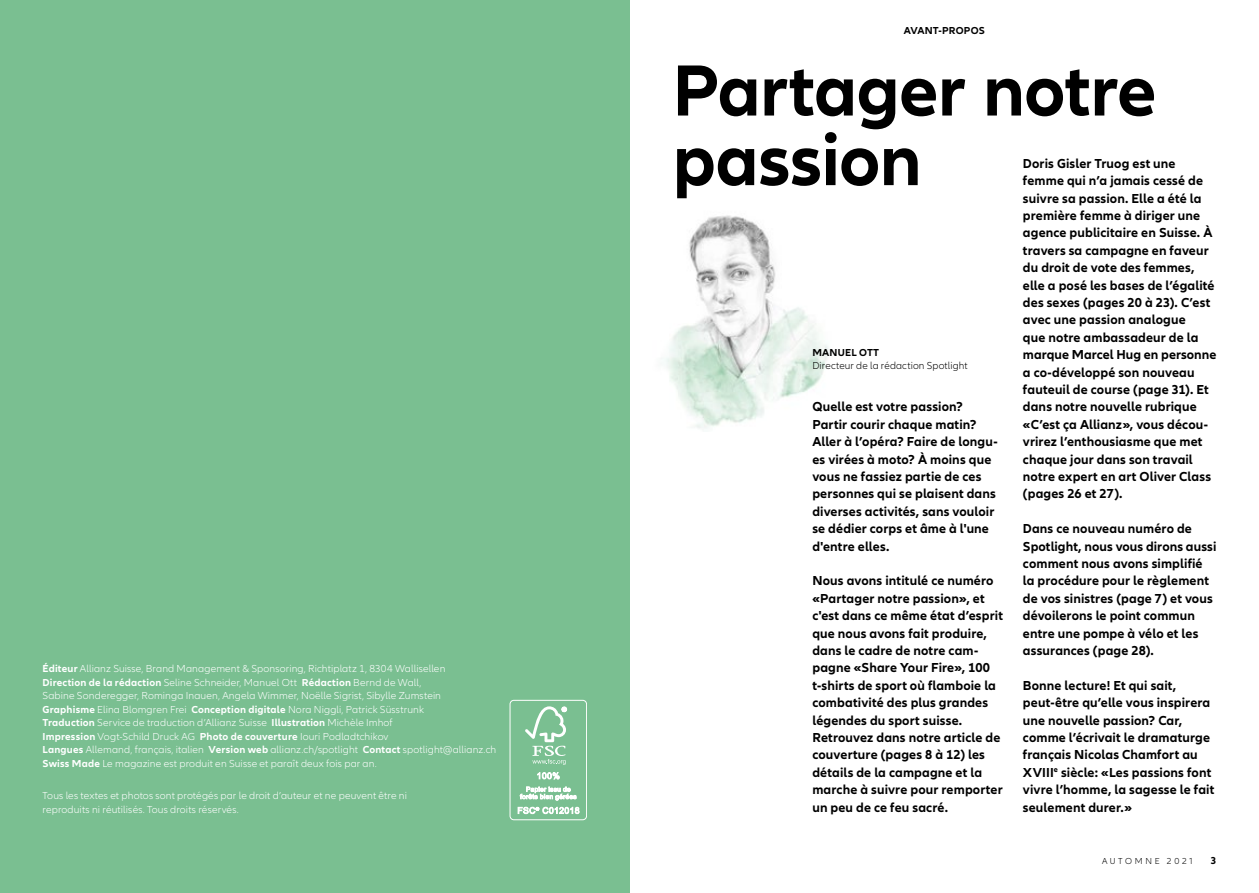
<style>
.page{position:relative;width:1259px;height:893px;background:#fff}
.page>*{position:absolute;margin:0;border:0;box-sizing:border-box;transform-origin:0 0}
.t1{font:700 75px/69.6px "Allianz Neo";letter-spacing:-.01em;color:#000}
.t2{font:700 13.5px/17.4px "Allianz Neo";letter-spacing:.01em;color:#000}
.t3{font:300 10.5px/13.5px "Allianz Neo";letter-spacing:.01em;color:#fff}
.t4{font:300 10.5px "Allianz Neo";letter-spacing:.01em;color:#000}
.t5{font:700 10.5px "Allianz Neo";letter-spacing:.02em;color:#000}
.t6{font:300 9px "Allianz Neo";letter-spacing:.3em;color:#000}
.s1{font-weight:700}
</style>
<div class="page">
<div style="left:0;top:0;width:629px;height:893px;background:#7abf91"></div>
<div style="left:509px;top:700px;width:78px;height:120px;border:1px solid #fff;border-radius:4px"></div>
<svg style="left:525px;top:706px;width:42px;height:59px"></svg>
<svg style="left:537px;top:772px;width:22px;height:7px"></svg>
<svg style="left:520px;top:787px;width:56px;height:13px"></svg>
<svg style="left:518px;top:807px;width:61px;height:7px"></svg>
<img style="left:665px;top:215px;width:164px;height:214px">
<p class="t3" style="left:43px;top:662px;width:455px"><span class="s1">Éditeur</span> Allianz Suisse, Brand Management &amp; Sponsoring, Richtiplatz 1, 8304 Wallisellen<br><span class="s1">Direction de la rédaction</span> Seline Schneider, Manuel Ott <span class="s1">Rédaction</span> Bernd de Wall,<br>Sabine Sonderegger, Rominga Inauen, Angela Wimmer, Noëlle Sigrist, Sibylle Zumstein<br><span class="s1">Graphisme</span> Elina Blomgren Frei <span class="s1">Conception digitale</span> Nora Niggli, Patrick Süsstrunk<br><span class="s1">Traduction</span> Service de traduction d’Allianz Suisse <span class="s1">Illustration</span> Michèle Imhof<br><span class="s1">Impression</span> Vogt-Schild Druck AG <span class="s1">Photo de couverture</span> Iouri Podladtchikov<br><span class="s1">Langues</span> Allemand, français, italien <span class="s1">Version web</span> allianz.ch/spotlight <span class="s1">Contact</span> spotlight@allianz.ch <span class="s1">Swiss Made</span> Le magazine est produit en Suisse et paraît deux fois par an.</p>
<p class="t3" style="left:43px;top:789px;width:366px">Tous les textes et photos sont protégés par le droit d’auteur et ne peuvent être ni reproduits ni réutilisés. Tous droits réservés.</p>
<p class="t5" style="left:903px;top:24px;width:82px">AVANT-PROPOS</p>
<h1 class="t1" style="left:672px;top:57px;width:485px">Partager notre passion</h1>
<p class="t2" style="left:1023px;top:155px;width:195px">Doris Gisler Truog est une femme qui n’a jamais cessé de suivre sa passion. Elle a été la première femme à diriger une agence publicitaire en Suisse. À travers sa campagne en faveur du droit de vote des femmes, elle a posé les bases de l’égalité des sexes (pages 20 à 23). C’est avec une passion analogue<br>que notre ambassadeur de la marque Marcel Hug en personne a co-développé son nouveau fauteuil de course (page 31). Et dans notre nouvelle rubrique «C’est ça Allianz», vous décou&shy;vrirez l’enthousiasme que met chaque jour dans son travail notre expert en art Oliver Class (pages 26 et 27).</p>
<p class="t2" style="left:1023px;top:520px;width:195px">Dans ce nouveau numéro de<br>Spotlight, nous vous dirons aussi comment nous avons simplifié la procédure pour le règlement de vos sinistres (page 7) et vous dévoilerons le point commun entre une pompe à vélo et les assurances (page 28).</p>
<p class="t2" style="left:1023px;top:677px;width:193px">Bonne lecture! Et qui sait, peut-être qu’elle vous inspirera une nouvelle passion? Car, comme l’écrivait le dramaturge français Nicolas Chamfort au<br>XVIII<sup>e</sup> siècle: «Les passions font vivre l’homme, la sagesse le fait seulement durer.»</p>
<p class="t5" style="left:812px;top:346px;width:68px">MANUEL OTT</p>
<p class="t4" style="left:812px;top:360px;width:157px">Directeur de la rédaction Spotlight</p>
<p class="t2" style="left:812px;top:398px;width:187px">Quelle est votre passion?<br>Partir courir chaque matin?<br>Aller à l’opéra? Faire de longu&shy;es virées à moto? À moins que vous ne fassiez partie de ces personnes qui se plaisent dans diverses activités, sans vouloir se dédier corps et âme à l'une d'entre elles.</p>
<p class="t2" style="left:812px;top:572px;width:192px">Nous avons intitulé ce numéro «Partager notre passion», et c'est dans ce même état d’esprit que nous avons fait produire, dans le cadre de notre cam&shy;pagne «Share Your Fire», 100 t-shirts de sport où flamboie la combativité des plus grandes légendes du sport suisse.<br>Retrouvez dans notre article de couverture (pages 8 à 12) les détails de la campagne et la marche à suivre pour remporter un peu de ce feu sacré.</p>
<p class="t6" style="left:1102px;top:856px;width:92px">AUTOMNE 2021</p>
<p class="t5" style="left:1210px;top:854px;width:7px">3</p>
</div>
